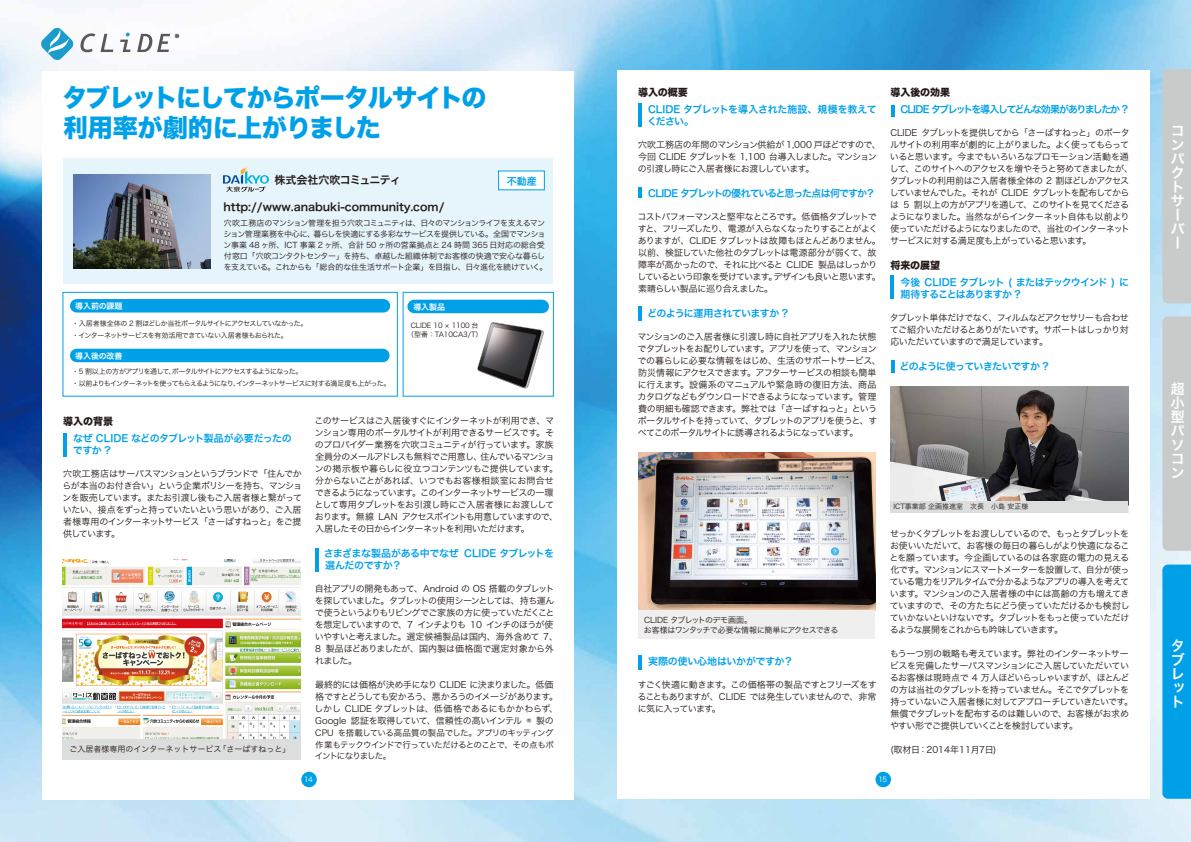
<style>
.page{position:relative;width:1191px;height:842px;background:#fff}
.page>*{position:absolute;margin:0;border:0;box-sizing:border-box;transform-origin:0 0}
.t1{font:25px/30px "Hira Kaku Std W8";letter-spacing:-.045em;color:#00a0e9}
.t2{font:14px/14px "Hira Kaku Pro W6";color:#fff}
.t3{font:11px "Hira Kaku Pro W6";color:#221815}
.t4{font:11px "Hira Kaku Pro W6";letter-spacing:-.05em;color:#221815}
.t5{font:10px/17px "Hira Kaku Pro W6";letter-spacing:-.065em;color:#00a0e9}
.t6{font:10px/12px "Hira Kaku Pro W6";letter-spacing:-.045em;color:#00a0e9}
.t7{font:10px/17px "Hira Kaku Pro W6";letter-spacing:-.135em;color:#00a0e9}
.t8{font:10px/17px "Hira Kaku Pro W6";letter-spacing:-.015em;color:#00a0e9}
.t9{font:10px/17px "Hira Kaku Pro W6";letter-spacing:-.04em;color:#00a0e9}
.t10{font:10px "Hira Kaku Pro W6";letter-spacing:-.105em;color:#00a0e9}
.t11{font:10px "Hira Kaku Pro W6";letter-spacing:-.025em;color:#00a0e9}
.t12{font:9px/12px "Hira Kaku Pro W3";letter-spacing:-.065em;color:#221815}
.t13{font:9px/12px "Hira Kaku Pro W3";letter-spacing:-.03em;color:#221815}
.t14{font:9px "Hira Kaku Pro W3";color:#221815}
.t15{font:8.5px/11.8px "Hira Kaku Pro W3";letter-spacing:-.095em;color:#221815;text-align:justify}
.t16{font:8px/11px "Hira Kaku Pro W3";letter-spacing:-.04em;color:#221815}
.t17{font:8px/10px "Hira Kaku Pro W3";letter-spacing:-.06em;color:#221815}
.t18{font:8px "Hira Kaku Pro W3";color:#221815}
.t19{font:8px "Hira Kaku Pro W6";letter-spacing:-.01em;color:#fff}
.t20{font:7px/12px "Hira Kaku Pro W3";letter-spacing:-.11em;color:#221815}
.t21{font:7px/12px "Hira Kaku Pro W3";letter-spacing:-.08em;color:#221815}
.t22{font:7px/9px "Hira Kaku Pro W3";letter-spacing:-.01em;color:#221815;text-align:center}
.t23{font:7px "Hira Kaku Pro W3";color:#221815}
.t24{font:7px "Hira Kaku Pro W3";color:#fff}
.s1{font-family:"Hira Kaku Std W8";color:#221815}
</style>
<div class="page">
<img style="left:0;top:0;width:1191px;height:842px">
<div style="left:42px;top:71px;width:532px;height:728px;background:#fff"></div>
<div style="left:617px;top:71px;width:532px;height:728px;background:#fff"></div>
<div style="left:1162px;top:565px;width:29px;height:234px;background:#00a0e9"></div>
<div style="left:1162px;top:317px;width:29px;height:234px;background:#c9caca"></div>
<div style="left:1162px;top:69px;width:29px;height:234px;background:#c9caca"></div>
<div style="left:62px;top:292px;width:336px;height:105px;border:1px solid #00a0e9"></div>
<div style="left:402px;top:292px;width:152px;height:105px;border:1px solid #00a0e9"></div>
<svg style="left:40px;top:27px;width:34px;height:34px"></svg>
<svg style="left:80px;top:33px;width:33px;height:19px"></svg>
<svg style="left:120px;top:33px;width:11px;height:19px"></svg>
<svg style="left:137px;top:34px;width:42px;height:18px"></svg>
<div style="left:63px;top:158px;width:490px;height:126px;background:#e6f5fc"></div>
<img style="left:638px;top:453px;width:237px;height:157px">
<div style="left:638px;top:610px;width:237px;height:29px;background:#efefef"></div>
<img style="left:73px;top:174px;width:138px;height:95px">
<div style="left:70px;top:299px;width:320px;height:13px;background:#00a0e9;border-radius:7px"></div>
<div style="left:407px;top:300px;width:142px;height:13px;background:#00a0e9;border-radius:7px"></div>
<div style="left:70px;top:349px;width:319px;height:13px;background:#00a0e9;border-radius:7px"></div>
<div style="left:498px;top:170px;width:47px;height:20px;background:#fff;border:1px solid #00a0e9"></div>
<div style="left:301px;top:772px;width:16px;height:15px;background:#00a0e9;border-radius:50%"></div>
<div style="left:875px;top:772px;width:16px;height:15px;background:#00a0e9;border-radius:50%"></div>
<hr style="left:63px;top:433px;width:4px;height:23px;background:#00a0e9">
<hr style="left:315px;top:548px;width:4px;height:23px;background:#00a0e9">
<hr style="left:638px;top:103px;width:3px;height:23px;background:#00a0e9">
<svg style="left:891px;top:105px;width:3px;height:11px"></svg>
<svg style="left:638px;top:187px;width:3px;height:11px"></svg>
<hr style="left:638px;top:655px;width:3px;height:15px;background:#00a0e9">
<hr style="left:638px;top:306px;width:4px;height:14px;background:#00a0e9">
<hr style="left:890px;top:275px;width:3px;height:23px;background:#00a0e9">
<svg style="left:891px;top:360px;width:3px;height:12px"></svg>
<svg style="left:223px;top:166px;width:46px;height:26px"></svg>
<img style="left:63px;top:559px;width:238px;height:180px">
<div style="left:63px;top:739px;width:238px;height:21px;background:#dcdddd"></div>
<img style="left:477px;top:322px;width:67px;height:67px">
<img style="left:890px;top:387px;width:238px;height:114px">
<div style="left:890px;top:501px;width:238px;height:12px;background:#dcdddd"></div>
<p class="t1" style="left:62px;top:83px;width:425px">タブレットにしてからポータルサイトの利用率が劇的に上がりました</p>
<p class="t4" style="left:274px;top:170px;width:128px">株式会社穴吹コミュニティ</p>
<p class="t3" style="left:223px;top:197px;width:222px">http://www.anabuki-community.com/</p>
<p class="t5" style="left:507px;top:172px;width:31px">不動産</p>
<p class="t16" style="left:223px;top:217px;width:325px">穴吹工務店のマンション管理を担う穴吹コミュニティは、日々のマンションライフを支えるマンション管理業務を中心に、暮らしを快適にする多彩なサービスを提供している。全国でマンション事業 48 ヶ所、ICT 事業 2 ヶ所、合計 50 ヶ所の営業拠点と 24 時間 365 日対応の総合受付窓口「穴吹コンタクトセンター」を持ち、卓越した組織体制でお客様の快適で安心な暮らしを支えている。これからも「総合的な住生活サポート企業」を目指し、日々進化を続けていく。</p>
<p class="t19" style="left:75px;top:299px;width:49px">導入前の課題</p>
<p class="t19" style="left:413px;top:300px;width:33px">導入製品</p>
<p class="t21" style="left:72px;top:317px;width:237px">・入居者様全体の 2 割ほどしか当社ポータルサイトにアクセスしていなかった。・インターネットサービスを有効活用できていない入居者様もおられた。</p>
<p class="t20" style="left:72px;top:365px;width:320px">・5 割以上の方がアプリを通して、ポータルサイトにアクセスするようになった。<br>・以前よりもインターネットを使ってもらえるようになり、インターネットサービスに対する満足度も上がった。</p>
<p class="t19" style="left:75px;top:349px;width:49px">導入後の改善</p>
<p class="t22" style="left:407px;top:320px;width:77px">CLIDE 10 × 1100 台（型番：TA10CA3/T）</p>
<p class="t9" style="left:73px;top:412px;width:230px;text-indent:-10px"><span class="s1">導入の背景<br></span>なぜ CLIDE などのタブレット製品が必要だったの　</p>
<p class="t5" style="left:63px;top:441px;width:49px">　ですか ?</p>
<p class="t12" style="left:63px;top:467px;width:241px;text-align:justify">穴吹工務店はサーパスマンションというブランドで「住んでからが本当のお付き合い」という企業ポリシーを持ち、マンションを販売しています。またお引渡し後もご入居者様と繋がっていたい、接点をずっと持っていたいという思いがあり、ご入居者様専用のインターネットサービス「さーぱすねっと」をご提供しています。</p>
<p class="t18" style="left:69px;top:742px;width:223px">ご入居者様専用のインターネットサービス「さーぱすねっと」</p>
<p class="t12" style="left:314px;top:414px;width:245px">このサービスはご入居後すぐにインターネットが利用でき、マンション専用のポータルサイトが利用できるサービスです。そのプロバイダー業務を穴吹コミュニティが行っています。家族全員分のメールアドレスも無料でご用意し、住んでいるマンションの掲示板や暮らしに役立つコンテンツもご提供しています。分からないことがあれば、いつでもお客様相談室にお問合せできるようになっています。このインターネットサービスの一環として専用タブレットをお引渡し時にご入居者様にお渡ししております。無線 LAN アクセスポイントも用意していますので、入居したその日からインターネットを利用いただけます。</p>
<p class="t6" style="left:315px;top:547px;width:240px;text-indent:9px">さまざまな製品がある中でなぜ CLIDE タブレットを　選んだのですか？</p>
<p class="t12" style="left:315px;top:582px;width:245px">自社アプリの開発もあって、Android の OS 搭載のタブレットを探していました。タブレットの使用シーンとしては、持ち運んで使うというよりもリビングでご家族の方に使っていただくことを想定していますので、7 インチよりも 10 インチのほうが使いやすいと考えました。選定候補製品は国内、海外含めて 7、<br>8 製品ほどありましたが、国内製は価格面で選定対象から外れました。</p>
<p class="t13" style="left:314px;top:678px;width:245px">最終的には価格が決め手になり CLIDE に決まりました。低価格ですとどうしても安かろう、悪かろうのイメージがあります。しかし CLIDE タブレットは、低価格であるにもかかわらず、Google 認証を取得していて、信頼性の高いインテル ® 製の</p>
<p class="t15" style="left:315px;top:726px;width:241px">CPU を搭載している高品質の製品でした。アプリのキッティング作業もテックウインドで行っていただけるとのことで、その点もポイントになりました。</p>
<p class="t8" style="left:638px;top:83px;width:240px"><span class="s1">導入の概要<br></span>　CLIDE タブレットを導入された施設、規模を教えて</p>
<p class="t5" style="left:638px;top:112px;width:57px">　ください。</p>
<p class="t12" style="left:638px;top:138px;width:245px">穴吹工務店の年間のマンション供給が 1,000 戸ほどですので、今回 CLIDE タブレットを 1,100 台導入しました。マンションの引渡し時にご入居者様にお渡ししています。</p>
<p class="t10" style="left:648px;top:184px;width:229px">CLIDE タブレットの優れていると思った点は何ですか？</p>
<p class="t12" style="left:637px;top:210px;width:245px">コストパフォーマンスと堅牢なところです。低価格タブレットですと、フリーズしたり、電源が入らなくなったりすることがよくありますが、CLIDE タブレットは故障もほとんどありません。以前、検証していた他社のタブレットは電源部分が弱くて、故障率が高かったので、それに比べると CLIDE 製品はしっかりしているという印象を受けています。デザインも良いと思います。素晴らしい製品に巡り合えました。</p>
<p class="t5" style="left:638px;top:304px;width:151px">　どのように運用されていますか ?</p>
<p class="t12" style="left:637px;top:330px;width:245px">マンションのご入居者様に引渡し時に自社アプリを入れた状態でタブレットをお配りしています。アプリを使って、マンションでの暮らしに必要な情報をはじめ、生活のサポートサービス、防災情報にアクセスできます。アフターサービスの相談も簡単に行えます。設備系のマニュアルや緊急時の復旧方法、商品カタログなどもダウンロードできるようになっています。管理費の明細も確認できます。弊社では「さーぱすねっと」というポータルサイトを持っていて、タブレットのアプリを使うと、すべてこのポータルサイトに誘導されるようになっています。</p>
<p class="t7" style="left:900px;top:83px;width:229px;text-indent:-10px"><span class="s1">導入後の効果<br></span>CLIDE タブレットを導入してどんな効果がありましたか ?</p>
<p class="t12" style="left:889px;top:126px;width:245px">CLIDE タブレットを提供してから「さーぱすねっと」のポータルサイトの利用率が劇的に上がりました。よく使ってもらっていると思います。今までもいろいろなプロモーション活動を通して、このサイトへのアクセスを増やそうと努めてきましたが、タブレットの利用前はご入居者様全体の 2 割ほどしかアクセスしていませんでした。それが CLIDE タブレットを配布してからは 5 割以上の方がアプリを通して、このサイトを見てくださるようになりました。当然ながらインターネット自体も以前より使っていただけるようになりましたので、当社のインターネットサービスに対する満足度も上がっていると思います。</p>
<p class="t5" style="left:890px;top:256px;width:240px"><span class="s1">将来の展望<br></span>　今後 CLIDE タブレット ( またはテックウインド ) に</p>
<p class="t5" style="left:890px;top:285px;width:132px">　期待することはありますか ?</p>
<p class="t12" style="left:890px;top:311px;width:241px;text-align:justify">タブレット単体だけでなく、フィルムなどアクセサリーも合わせてご紹介いただけるとありがたいです。サポートはしっかり対応いただいていますので満足しています。</p>
<p class="t5" style="left:890px;top:357px;width:160px">　どのように使っていきたいですか ?</p>
<p class="t17" style="left:644px;top:614px;width:196px">CLIDE タブレットのデモ画面。<br>お客様はワンタッチで必要な情報に簡単にアクセスできる</p>
<p class="t11" style="left:648px;top:652px;width:147px">実際の使い心地はいかがですか？</p>
<p class="t12" style="left:637px;top:678px;width:241px;text-align:justify">すごく快適に動きます。この価格帯の製品ですとフリーズをすることもありますが、CLIDE では発生していませんので、非常に気に入っています。</p>
<p class="t23" style="left:893px;top:500px;width:137px">ICT事業部 企画推進室　次長　小島 安正様</p>
<p class="t12" style="left:889px;top:527px;width:242px;text-align:justify">せっかくタブレットをお渡ししているので、もっとタブレットをお使いいただいて、お客様の毎日の暮らしがより快適になることを願っています。今企画しているのは各家庭の電力の見える化です。マンションにスマートメーターを設置して、自分が使っている電力をリアルタイムで分かるようなアプリの導入を考えています。マンションのご入居者様の中には高齢の方も増えてきていますので、その方たちにどう使っていただけるかも検討していかないといけないです。タブレットをもっと使っていただけるような展開をこれからも吟味していきます。</p>
<p class="t12" style="left:889px;top:647px;width:245px">もう一つ別の戦略も考えています。弊社のインターネットサービスを完備したサーパスマンションにご入居していただいているお客様は現時点で 4 万人ほどいらっしゃいますが、ほとんどの方は当社のタブレットを持っていません。そこでタブレットを持っていないご入居者様に対してアプローチしていきたいです。無償でタブレットを配布するのは難しいので、お客様がお求めやすい形でご提供していくことを検討しています。</p>
<p class="t14" style="left:890px;top:741px;width:108px">(取材日：2014年11月7日)</p>
<p class="t24" style="left:304px;top:773px;width:10px">14</p>
<p class="t24" style="left:878px;top:773px;width:10px">15</p>
<p class="t2" style="left:1170px;top:123px;width:15px">コンパクトサーバー</p>
<p class="t2" style="left:1170px;top:381px;width:15px">超小型パソコン</p>
<p class="t2" style="left:1170px;top:638px;width:15px;text-align:justify">タブレット</p>
</div>
